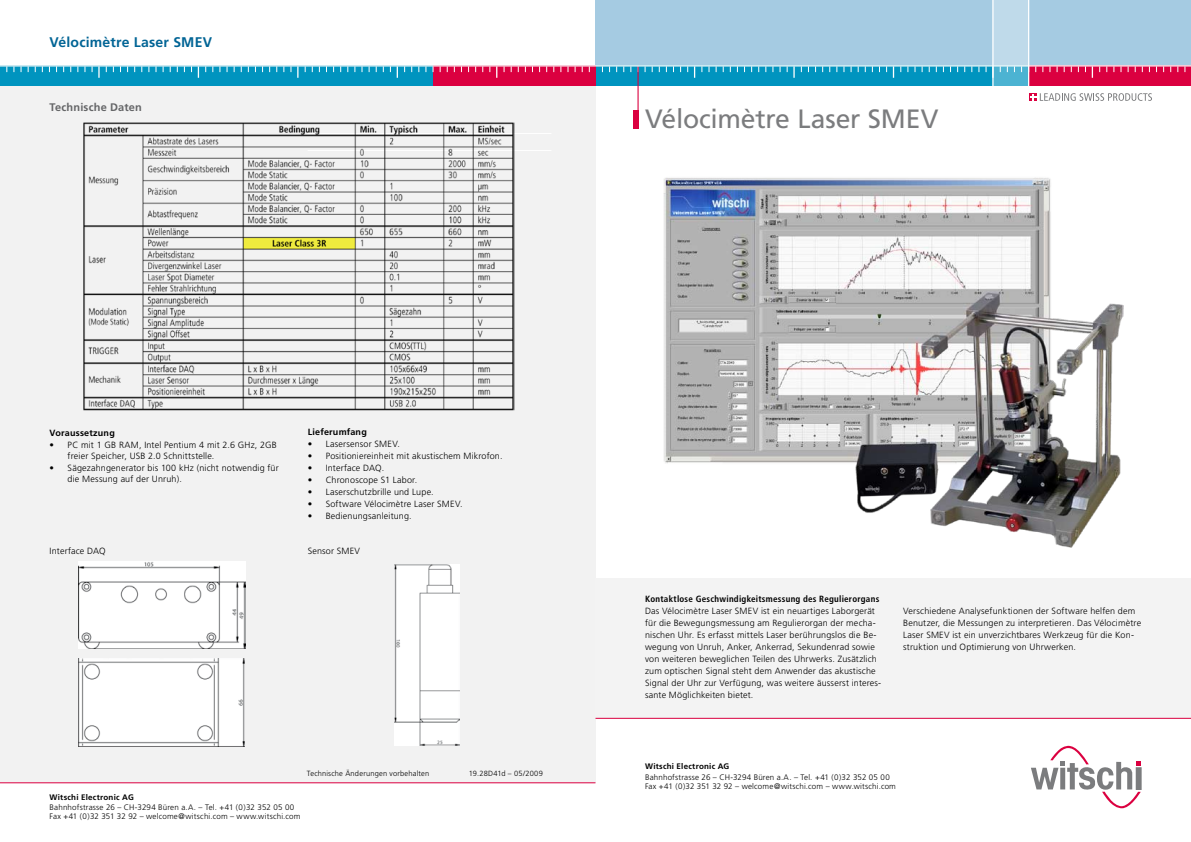
<style>
.page{position:relative;width:1191px;height:842px;background:#fff}
.page>*{position:absolute;margin:0;border:0;box-sizing:border-box;transform-origin:0 0}
.t1{font:26.5px "Frutiger";letter-spacing:-.005em;color:#7b7c7e}
.t2{font:700 14px "Frutiger";letter-spacing:.015em;color:#006495}
.t3{font:700 11px "Frutiger";letter-spacing:.015em;color:#646567}
.t4{font:300 9px/12px "Frutiger";letter-spacing:.02em;color:#000}
.t5{font:700 condensed 9px "Frutiger";letter-spacing:.03em;color:#000}
.t6{font:700 9px "Frutiger";letter-spacing:.025em;color:#000}
.t7{font:300 8px/9px "Frutiger";letter-spacing:.02em;color:#000}
.t8{font:700 8px "Frutiger";letter-spacing:.03em;color:#000}
.t9{font:300 7.5px "Frutiger";letter-spacing:.025em;color:#000}
</style>
<div class="page">
<div style="left:595px;top:0;width:596px;height:86px;background:#a5cbe2"></div>
<div style="left:0;top:65px;width:595px;height:718px;background:#f2f2f2"></div>
<div style="left:0;top:65px;width:1191px;height:21px;background:#0094bf"></div>
<hr style="left:0;top:782px;width:595px;height:1px;background:#db0040">
<div style="left:433px;top:65px;width:162px;height:21px;background:#db0040"></div>
<svg style="left:397px;top:66px;width:1px;height:12px"></svg>
<svg style="left:198px;top:66px;width:1px;height:12px"></svg>
<svg style="left:496px;top:66px;width:1px;height:12px"></svg>
<svg style="left:291px;top:66px;width:7px;height:12px"></svg>
<svg style="left:92px;top:66px;width:8px;height:12px"></svg>
<svg style="left:993px;top:0;width:35px;height:86px;background:#a7d2e5"></svg>
<div style="left:595px;top:578px;width:596px;height:141px;background:#f3f3f3"></div>
<div style="left:1028px;top:65px;width:163px;height:21px;background:#db0040"></div>
<svg style="left:893px;top:66px;width:1px;height:12px"></svg>
<svg style="left:694px;top:66px;width:1px;height:12px"></svg>
<svg style="left:1085px;top:66px;width:8px;height:12px"></svg>
<svg style="left:787px;top:66px;width:7px;height:12px"></svg>
<hr style="left:1028px;top:0;width:1px;height:86px;background:#fff">
<hr style="left:595px;top:718px;width:596px;height:1px;background:#db0040">
<svg style="left:1031px;top:746px;width:110px;height:62px"></svg>
<hr style="left:992px;top:0;width:1px;height:86px;background:#fff">
<div style="left:1029px;top:93px;width:7px;height:8px;background:#db0040"></div>
<svg style="left:1030px;top:93px;width:122px;height:8px"></svg>
<div style="left:633px;top:110px;width:5px;height:18px;background:#db0040"></div>
<hr style="left:637px;top:67px;width:1px;height:61px;background:#db0040">
<hr style="left:0;top:65px;width:1191px;height:1px;background:#fff">
<hr style="left:308px;top:133px;width:243px;height:1px;background:#fff">
<hr style="left:308px;top:150px;width:243px;height:1px;background:#fff">
<img style="left:78px;top:562px;width:167px;height:87px">
<img style="left:78px;top:658px;width:167px;height:88px">
<img style="left:394px;top:564px;width:65px;height:181px">
<img style="left:663px;top:177px;width:460px;height:371px">
<img style="left:84px;top:122px;width:430px;height:289px">
<h2 class="t2" style="left:50px;top:34px;width:164px">Vélocimètre Laser SMEV</h2>
<p class="t3" style="left:50px;top:100px;width:94px">Technische Daten</p>
<h1 class="t1" style="left:645px;top:103px;width:295px">Vélocimètre Laser SMEV</h1>
<p class="t6" style="left:50px;top:427px;width:67px">Voraussetzung</p>
<p class="t4" style="left:68px;top:439px;width:211px;line-height:11px;text-indent:-18px">• PC mit 1 GB RAM, Intel Pentium 4 mit 2.6 GHz, 2GB freier Speicher, USB 2.0 Schnittstelle.</p>
<p class="t4" style="left:68px;top:462px;width:213px;line-height:11px;text-indent:-18px">• Sägezahngenerator bis 100 kHz (nicht notwendig für die Messung auf der Unruh).</p>
<p class="t4" style="left:50px;top:545px;width:58px">Interface DAQ</p>
<p class="t6" style="left:308px;top:427px;width:61px">Lieferumfang</p>
<p class="t4" style="left:308px;top:438px;width:94px">• Lasersensor SMEV.</p>
<p class="t4" style="left:308px;top:450px;width:196px">• Positioniereinheit mit akustischem Mikrofon.</p>
<p class="t4" style="left:308px;top:462px;width:78px">• Interface DAQ.</p>
<p class="t4" style="left:308px;top:474px;width:111px">• Chronoscope S1 Labor.</p>
<p class="t4" style="left:308px;top:486px;width:127px">• Laserschutzbrille und Lupe.</p>
<p class="t4" style="left:308px;top:498px;width:156px">• Software Vélocimètre Laser SMEV.</p>
<p class="t4" style="left:308px;top:510px;width:105px">• Bedienungsanleitung.</p>
<p class="t4" style="left:308px;top:545px;width:54px">Sensor SMEV</p>
<p class="t9" style="left:307px;top:769px;width:124px">Technische Änderungen vorbehalten</p>
<p class="t9" style="left:469px;top:769px;width:75px">19.28D41d – 05/2009</p>
<p class="t8" style="left:50px;top:792px;width:86px">Witschi Electronic AG</p>
<p class="t7" style="left:50px;top:803px;width:252px">Bahnhofstrasse 26 – CH-3294 Büren a.A. – Tel. +41 (0)32 352 05 00<br>Fax +41 (0)32 351 32 92 – welcome@witschi.com – www.witschi.com</p>
<p class="t5" style="left:645px;top:594px;width:236px">Kontaktlose Geschwindigkeitsmessung des Regulierorgans</p>
<p class="t4" style="left:645px;top:605px;width:238px">Das Vélocimètre Laser SMEV ist ein neuartiges Laborgerät für die Bewegungsmessung am Regulierorgan der mecha&shy;nischen Uhr. Es erfasst mittels Laser berührungslos die Be&shy;wegung von Unruh, Anker, Ankerrad, Sekundenrad sowie von weiteren beweglichen Teilen des Uhrwerks. Zusätzlich zum optischen Signal steht dem Anwender das akustische Signal der Uhr zur Verfügung, was weitere äusserst interes&shy;sante Möglichkeiten bietet.</p>
<p class="t4" style="left:903px;top:605px;width:239px">Verschiedene Analysefunktionen der Software helfen dem Benutzer, die Messungen zu interpretieren. Das Vélocimètre Laser SMEV ist ein unverzichtbares Werkzeug für die Kon&shy;struktion und Optimierung von Uhrwerken.</p>
<p class="t8" style="left:645px;top:762px;width:86px">Witschi Electronic AG</p>
<p class="t7" style="left:645px;top:773px;width:252px">Bahnhofstrasse 26 – CH-3294 Büren a.A. – Tel. +41 (0)32 352 05 00<br>Fax +41 (0)32 351 32 92 – welcome@witschi.com – www.witschi.com</p>
</div>
